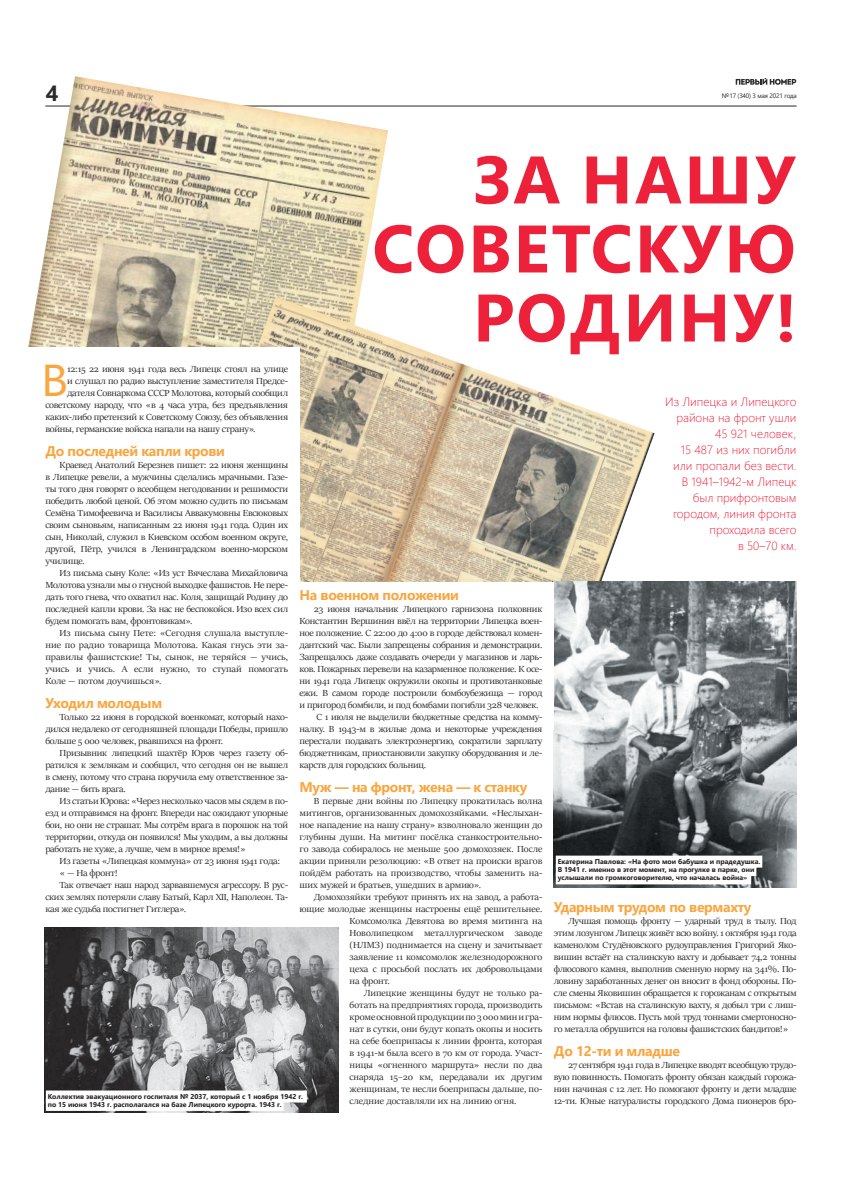
<style>
.page{position:relative;width:842px;height:1191px;background:#fff}
.page>*{position:absolute;margin:0;border:0;box-sizing:border-box;transform-origin:0 0}
.t1{font:700 67px/69px "Segoe UI";letter-spacing:.035em;color:#ed213a;text-align:right}
.t2{font:44.5px "Segoe UI";color:#faa63f;scale:1.07 1}
.t3{font:700 22px "Segoe UI";color:#2b292a}
.t4{font:700 14px "Segoe UI";letter-spacing:-.025em;color:#faa63f}
.t5{font:300 12px/16px "Segoe UI";color:#ed213a;text-align:right}
.t6{font:9.9px/12px "Sitka Banner";letter-spacing:-.025em;color:#2b292a;text-align:justify;scale:1.07 1}
.t7{font:9.9px "Sitka Banner";letter-spacing:-.005em;color:#2b292a;scale:1.07 1}
.t8{font:700 7px/8.4px "Segoe UI";color:#231f20}
.t9{font:6.4px "Segoe UI";letter-spacing:-.025em;color:#2b292a}
</style>
<div class="page">
<hr style="left:45px;top:105px;width:752px;height:1px;background:#2b292a">
<svg style="left:736px;top:78px;width:60px;height:7px"></svg>
<img style="left:28px;top:76px;width:360px;height:271px">
<img style="left:181px;top:297px;width:473px;height:285px">
<img style="left:554px;top:582px;width:242px;height:305px">
<img style="left:44px;top:928px;width:294px;height:184px">
<div style="left:0;top:347px;width:299px;height:296px;background:#fff"></div>
<div style="left:415px;top:133px;width:382px;height:185px;background:#fff"></div>
<div style="left:556px;top:855px;width:206px;height:12px;background:#fff"></div>
<div style="left:556px;top:864px;width:200px;height:12px;background:#fff"></div>
<div style="left:556px;top:872px;width:195px;height:12px;background:#fff"></div>
<div style="left:46px;top:1090px;width:261px;height:12px;background:#fff"></div>
<div style="left:46px;top:1099px;width:238px;height:12px;background:#fff"></div>
<h3 class="t3" style="left:46px;top:72px;width:14px">4</h3>
<p class="t9" style="left:722px;top:90px;width:77px">№ 17 (340) 3 мая 2021 года</p>
<h1 class="t1" style="left:372px;top:140px;width:426px">ЗА НАШУ<br>СОВЕТСКУЮ<br>РОДИНУ!</h1>
<h2 class="t2" style="left:41px;top:338px;width:27px">В</h2>
<p class="t6" style="left:67px;top:363px;width:208px">12:15 22 июня 1941 года весь Липецк стоял на улице</p>
<p class="t6" style="left:67px;top:375px;width:208px">и слушал по радио выступление заместителя Предсе-</p>
<p class="t6" style="left:67px;top:387px;width:208px">дателя Совнаркома СССР Молотова, который сообщил</p>
<p class="t6" style="left:45px;top:399px;width:228px">советскому народу, что «в 4 часа утра, без предъявления</p>
<p class="t6" style="left:45px;top:411px;width:228px">каких-либо претензий к Советскому Союзу, без объявления</p>
<p class="t6" style="left:45px;top:423px;width:198px">войны, германские войска напали на нашу страну».</p>
<h3 class="t4" style="left:45px;top:438px;width:181px">До последней капли крови</h3>
<p class="t6" style="left:45px;top:459px;width:228px;text-indent:14px">Краевед Анатолий Березнев пишет: 22 июня женщины в Липецке ревели, а мужчины сделались мрачными. Газе&shy;ты того дня говорят о всеобщем негодовании и решимости победить любой ценой. Об этом можно судить по письмам Семёна Тимофеевича и Василисы Аввакумовны Евсюковых своим сыновьям, написанным 22 июня 1941 года. Один их сын, Николай, служил в Киевском особом военном округе, другой, Пётр, учился в Ленинградском военно-морском училище.</p>
<p class="t6" style="left:45px;top:567px;width:228px;text-indent:14px">Из письма сыну Коле: «Из уст Вячеслава Михайловича Молотова узнали мы о гнусной выходке фашистов. Не пере&shy;дать того гнева, что охватил нас. Коля, защищай Родину до последней капли крови. За нас не беспокойся. Изо всех сил будем помогать вам, фронтовикам».</p>
<p class="t6" style="left:45px;top:627px;width:228px;text-indent:14px">Из письма сыну Пете: «Сегодня слушала выступле&shy;ние по радио товарища Молотова. Какая гнусь эти за&shy;правилы фашистские! Ты, сынок, не теряйся — учись, учись и учись. А если нужно, то ступай помогать Коле — потом доучишься».</p>
<h3 class="t4" style="left:45px;top:690px;width:118px">Уходил молодым</h3>
<p class="t6" style="left:45px;top:711px;width:228px;text-indent:14px">Только 22 июня в городской военкомат, который нахо&shy;дился недалеко от сегодняшней площади Победы, пришло больше 5 000 человек, рвавшихся на фронт.</p>
<p class="t6" style="left:45px;top:747px;width:228px;text-indent:14px">Призывник липецкий шахтёр Юров через газету об&shy;ратился к землякам и сообщил, что сегодня он не вышел в смену, потому что страна поручила ему ответственное за&shy;дание — бить врага.</p>
<p class="t6" style="left:45px;top:795px;width:228px;text-indent:14px">Из статьи Юрова: «Через несколько часов мы сядем в по&shy;езд и отправимся на фронт. Впереди нас ожидают упорные бои, но они не страшат. Мы сотрём врага в порошок на той территории, откуда он появился! Мы уходим, а вы должны работать не хуже, а лучше, чем в мирное время!»</p>
<p class="t6" style="left:60px;top:855px;width:208px">Из газеты «Липецкая коммуна» от 23 июня 1941 года:</p>
<p class="t6" style="left:60px;top:867px;width:56px">« — На фронт!</p>
<p class="t6" style="left:60px;top:879px;width:215px">Так отвечает наш народ зарвавшемуся агрессору. В рус-</p>
<p class="t6" style="left:45px;top:891px;width:228px">ских землях потеряли славу Батый, Карл XII, Наполеон. Та-</p>
<p class="t6" style="left:45px;top:903px;width:133px">кая же судьба постигнет Гитлера».</p>
<h3 class="t4" style="left:300px;top:582px;width:161px">На военном положении</h3>
<p class="t6" style="left:314px;top:603px;width:215px">23 июня начальник Липецкого гарнизона полковник</p>
<p class="t6" style="left:300px;top:615px;width:228px">Константин Вершинин ввёл на территории Липецка воен-</p>
<p class="t6" style="left:300px;top:627px;width:228px">ное положение. С 22:00 до 4:00 в городе действовал комен-</p>
<p class="t6" style="left:300px;top:639px;width:228px">дантский час. Были запрещены собрания и демонстрации.</p>
<p class="t6" style="left:300px;top:651px;width:228px">Запрещалось даже создавать очереди у магазинов и ларь-</p>
<p class="t6" style="left:300px;top:663px;width:228px">ков. Пожарных перевели на казарменное положение. К осе-</p>
<p class="t6" style="left:300px;top:675px;width:228px">ни 1941 года Липецк окружили окопы и противотанковые</p>
<p class="t6" style="left:300px;top:687px;width:228px">ежи. В самом городе построили бомбоубежища — город</p>
<p class="t6" style="left:300px;top:699px;width:225px">и пригород бомбили, и под бомбами погибли 328 человек.</p>
<p class="t6" style="left:316px;top:711px;width:213px">С 1 июля не выделили бюджетные средства на комму-</p>
<p class="t6" style="left:300px;top:723px;width:228px">налку. В 1943-м в жилые дома и некоторые учреждения</p>
<p class="t6" style="left:300px;top:735px;width:228px">перестали подавать электроэнергию, сократили зарплату</p>
<p class="t6" style="left:300px;top:747px;width:228px">бюджетникам, приостановили закупку оборудования и ле-</p>
<p class="t6" style="left:300px;top:759px;width:120px">карств для городских больниц.</p>
<h3 class="t4" style="left:300px;top:774px;width:229px">Муж — на фронт, жена — к станку</h3>
<p class="t6" style="left:300px;top:795px;width:228px;text-indent:14px">В первые дни войны по Липецку прокатилась волна митингов, организованных домохозяйками. «Неслыхан&shy;ное нападение на нашу страну» взволновало женщин до глубины души. На митинг посёлка станкостроительно&shy;го завода собиралось не меньше 500 домохозяек. После акции приняли резолюцию: «В ответ на происки врагов пойдём работать на производство, чтобы заменить на&shy;ших мужей и братьев, ушедших в армию».</p>
<p class="t7" style="left:314px;top:890px;width:215px">Домохозяйки требуют принять их на завод, а работа-</p>
<p class="t7" style="left:300px;top:902px;width:228px">ющие молодые женщины настроены ещё решительнее.</p>
<p class="t7" style="left:350px;top:914px;width:182px">Комсомолка Девятова во время митинга на</p>
<p class="t7" style="left:350px;top:926px;width:182px">Новолипецком металлургическом заводе</p>
<p class="t7" style="left:350px;top:938px;width:182px">(НЛМЗ) поднимается на сцену и зачитывает</p>
<p class="t7" style="left:350px;top:950px;width:182px">заявление 11 комсомолок железнодорожного</p>
<p class="t7" style="left:350px;top:962px;width:182px">цеха с просьбой послать их добровольцами</p>
<p class="t6" style="left:350px;top:975px;width:39px">на фронт.</p>
<p class="t7" style="left:364px;top:986px;width:168px">Липецкие женщины будут не только ра-</p>
<p class="t7" style="left:350px;top:998px;width:182px">ботать на предприятиях города, производить</p>
<p class="t7" style="left:350px;top:1010px;width:182px">кроме основной продукции по 3 000 мин и гра-</p>
<p class="t7" style="left:350px;top:1022px;width:182px">нат в сутки, они будут копать окопы и носить</p>
<p class="t7" style="left:350px;top:1034px;width:182px">на себе боеприпасы к линии фронта, которая</p>
<p class="t7" style="left:350px;top:1046px;width:182px">в 1941-м была всего в 70 км от города. Участ-</p>
<p class="t7" style="left:350px;top:1058px;width:182px">ницы «огненного маршрута» несли по два</p>
<p class="t7" style="left:350px;top:1070px;width:182px">снаряда 15–20 км, передавали их другим</p>
<p class="t7" style="left:350px;top:1082px;width:182px">женщинам, те несли боеприпасы дальше, по-</p>
<p class="t7" style="left:350px;top:1094px;width:157px">следние доставляли их на линию огня.</p>
<p class="t8" style="left:48px;top:1091px;width:257px">Коллектив эвакуационного госпиталя № 2037, который с 1 ноября 1942 г. по 15 июня 1943 г. располагался на базе Липецкого курорта. 1943 г.</p>
<p class="t5" style="left:665px;top:392px;width:133px">Из Липецка и Липецкого района на фронт ушли<br>45 921 человек,<br>15 487 из них погибли или пропали без вести.<br>В 1941–1942-м Липецк был прифронтовым городом, линия фронта проходила всего<br>в 50–70 км.</p>
<p class="t8" style="left:558px;top:856px;width:204px">Екатерина Павлова: «На фото мои бабушка и прадедушка.<br>В 1941 г. именно в этот момент, на прогулке в парке, они услышали по громкоговорителю, что началась война»</p>
<h3 class="t4" style="left:554px;top:894px;width:199px">Ударным трудом по вермахту</h3>
<p class="t6" style="left:554px;top:915px;width:228px;text-indent:14px">Лучшая помощь фронту — ударный труд в тылу. Под этим лозунгом Липецк живёт всю войну. 1 октября 1941 года каменолом Студёновского рудоуправления Григорий Яко&shy;вишин встаёт на сталинскую вахту и добывает 74,2 тонны флюсового камня, выполнив сменную норму на 341%. По&shy;ловину заработанных денег он вносит в фонд обороны. По&shy;сле смены Яковишин обращается к горожанам с открытым письмом: «Встав на сталинскую вахту, я добыл три с лиш&shy;ним нормы флюсов. Пусть мой труд тоннами смертоносно&shy;го металла обрушится на головы фашистских бандитов!»</p>
<h3 class="t4" style="left:554px;top:1038px;width:128px">До 12-ти и младше</h3>
<p class="t6" style="left:554px;top:1059px;width:228px;text-indent:14px">27 сентября 1941 года в Липецке вводят всеобщую трудо&shy;вую повинность. Помогать фронту обязан каждый горожа&shy;нин начиная с 12 лет. Но помогают фронту и дети младше 12-ти. Юные натуралисты городского Дома пионеров бро-</p>
</div>
